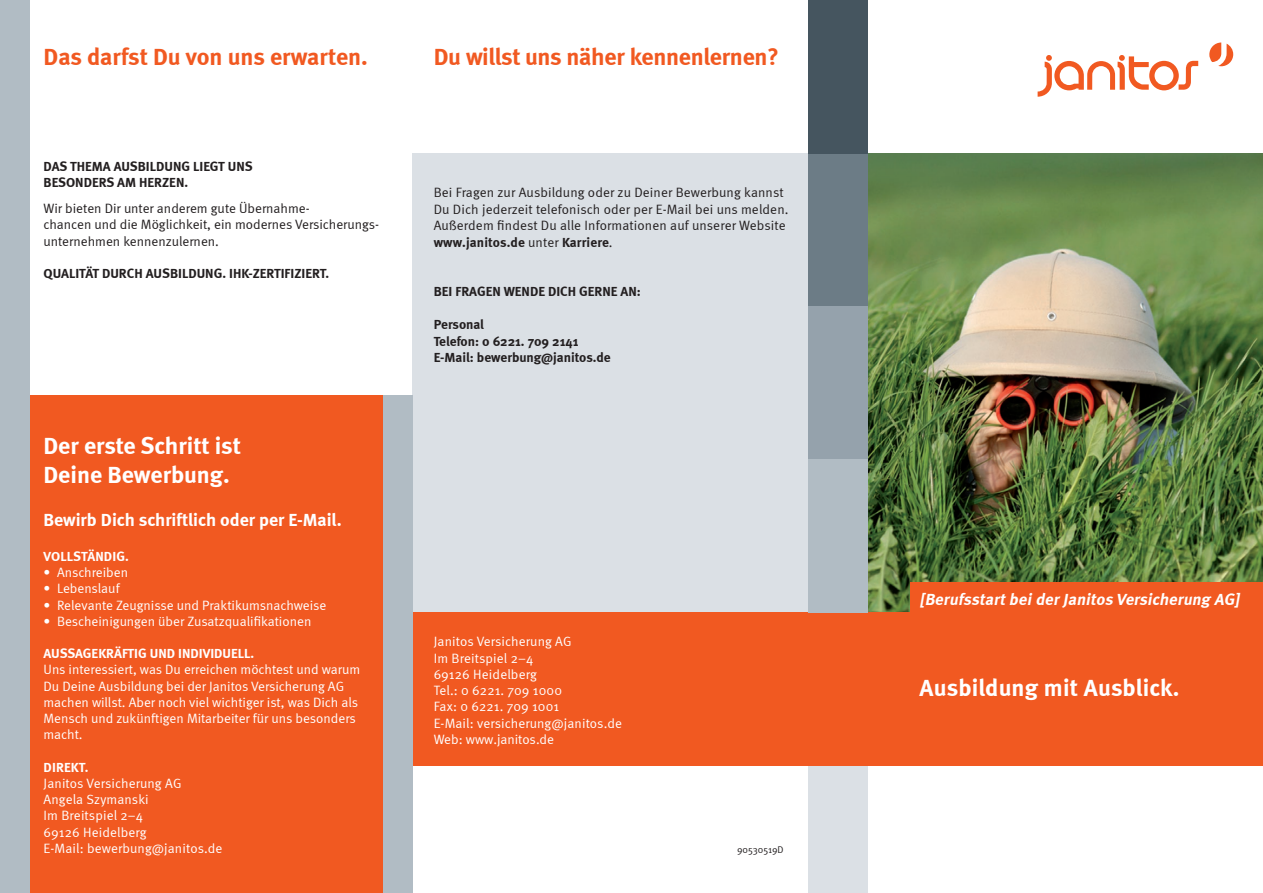
<style>
.page{position:relative;width:1263px;height:893px;background:#fff}
.page>*{position:absolute;margin:0;border:0;box-sizing:border-box;transform-origin:0 0}
.t1{font:700 24px "Meta";letter-spacing:-.01em;color:#f15921}
.t2{font:700 24px/28.8px "Meta";color:#fff}
.t3{font:700 18px "Meta";color:#fff}
.t4{font:italic 700 16.5px "Meta";color:#fff}
.t5{font:13.5px/16.2px "Meta Normal";color:#fff}
.t6{font:13.5px/16.5px "Meta Normal";color:#231f20}
.t7{font:700 13.5px/16.2px "Meta";color:#231f20}
.t8{font:700 13.5px "Meta";color:#fff}
.t9{font:9.75px "Meta Normal";color:#231f20}
.s1{font-family:"Meta";font-weight:700}
</style>
<div class="page">
<img style="left:867px;top:153px;width:396px;height:459px">
<div style="left:0;top:395px;width:389px;height:498px;background:#f15921"></div>
<div style="left:808px;top:765px;width:59px;height:128px;background:#dbe0e5"></div>
<div style="left:412px;top:153px;width:417px;height:459px;background:#dbe0e5"></div>
<div style="left:808px;top:150px;width:59px;height:156px;background:#6c7c86"></div>
<div style="left:808px;top:0;width:59px;height:153px;background:#45555f"></div>
<div style="left:910px;top:583px;width:353px;height:42px;background:#f15921"></div>
<svg style="left:1037px;top:55px;width:161px;height:42px"></svg>
<svg style="left:1209px;top:43px;width:24px;height:23px"></svg>
<div style="left:398px;top:612px;width:865px;height:153px;background:#f15921"></div>
<div style="left:0;top:0;width:30px;height:893px;background:#b1bcc4"></div>
<div style="left:383px;top:395px;width:29px;height:498px;background:#b1bcc4"></div>
<div style="left:808px;top:306px;width:59px;height:153px;background:#95a2ac"></div>
<div style="left:808px;top:459px;width:59px;height:153px;background:#b1bcc4"></div>
<p class="t1" style="left:44px;top:42px;width:326px">Das darfst Du von uns erwarten.</p>
<p class="t7" style="left:44px;top:158px;width:211px">DAS THEMA AUSBILDUNG LIEGT UNS<br>BESONDERS AM HERZEN.</p>
<p class="t6" style="left:44px;top:200px;width:268px">Wir bieten Dir unter anderem gute Übernahme-</p>
<p class="t6" style="left:44px;top:216px;width:337px">chancen und die Möglichkeit, ein modernes Versicherungs-</p>
<p class="t6" style="left:44px;top:233px;width:177px">unternehmen kennenzulernen.</p>
<p class="t7" style="left:44px;top:265px;width:287px">QUALITÄT DURCH AUSBILDUNG. IHK-ZERTIFIZIERT.</p>
<p class="t2" style="left:44px;top:431px;width:199px">Der erste Schritt ist<br>Deine Bewerbung.</p>
<p class="t3" style="left:44px;top:509px;width:300px">Bewirb Dich schriftlich oder per E-Mail.</p>
<p class="t8" style="left:44px;top:548px;width:87px">VOLLSTÄNDIG.</p>
<p class="t5" style="left:44px;top:564px;width:86px">• Anschreiben</p>
<p class="t5" style="left:44px;top:580px;width:78px">• Lebenslauf</p>
<p class="t5" style="left:44px;top:597px;width:284px">• Relevante Zeugnisse und Praktikumsnachweise</p>
<p class="t5" style="left:44px;top:613px;width:269px">• Bescheinigungen über Zusatzqualifikationen</p>
<p class="t8" style="left:44px;top:645px;width:212px">AUSSAGEKRÄFTIG UND INDIVIDUELL.</p>
<p class="t5" style="left:44px;top:661px;width:318px">Uns interessiert, was Du erreichen möchtest und warum Du Deine Ausbildung bei der Janitos Versicherung AG machen willst. Aber noch viel wichtiger ist, was Dich als Mensch und zukünftigen Mitarbeiter für uns besonders macht.</p>
<p class="t8" style="left:44px;top:759px;width:46px">DIREKT.</p>
<p class="t5" style="left:44px;top:775px;width:139px">Janitos Versicherung AG</p>
<p class="t5" style="left:44px;top:791px;width:107px">Angela Szymanski</p>
<p class="t5" style="left:44px;top:807px;width:101px">Im Breitspiel 2–4</p>
<p class="t5" style="left:44px;top:824px;width:105px">69126 Heidelberg</p>
<p class="t5" style="left:44px;top:840px;width:180px">E-Mail: bewerbung@janitos.de</p>
<p class="t1" style="left:434px;top:42px;width:347px">Du willst uns näher kennenlernen?</p>
<p class="t6" style="left:434px;top:184px;width:356px">Bei Fragen zur Ausbildung oder zu Deiner Bewerbung kannst<br>Du Dich jederzeit telefonisch oder per E-Mail bei uns melden.</p>
<p class="t6" style="left:434px;top:217px;width:353px">Außerdem findest Du alle Informationen auf unserer Website <span class="s1">www.janitos.de</span> unter <span class="s1">Karriere</span>.</p>
<p class="t7" style="left:434px;top:283px;width:208px">BEI FRAGEN WENDE DICH GERNE AN:</p>
<p class="t7" style="left:434px;top:316px;width:52px">Personal</p>
<p class="t7" style="left:434px;top:333px;width:146px">Telefon: 0 6221. 709 2141</p>
<p class="t7" style="left:434px;top:349px;width:178px">E-Mail: bewerbung@janitos.de</p>
<p class="t5" style="left:434px;top:633px;width:139px">Janitos Versicherung AG</p>
<p class="t5" style="left:434px;top:650px;width:101px">Im Breitspiel 2–4</p>
<p class="t5" style="left:434px;top:666px;width:130px">69126 Heidelberg<br>Tel.: 0 6221. 709 1000</p>
<p class="t5" style="left:434px;top:698px;width:127px">Fax: 0 6221. 709 1001</p>
<p class="t5" style="left:434px;top:715px;width:190px">E-Mail: versicherung@janitos.de</p>
<p class="t5" style="left:434px;top:731px;width:122px">Web: www.janitos.de</p>
<p class="t9" style="left:737px;top:844px;width:48px">90530519D</p>
<p class="t4" style="left:919px;top:589px;width:325px">[BerufsstartbeiderJanitos Versicherung AG]</p>
<p class="t2" style="left:919px;top:673px;width:261px">Ausbildung mit Ausblick.</p>
</div>
